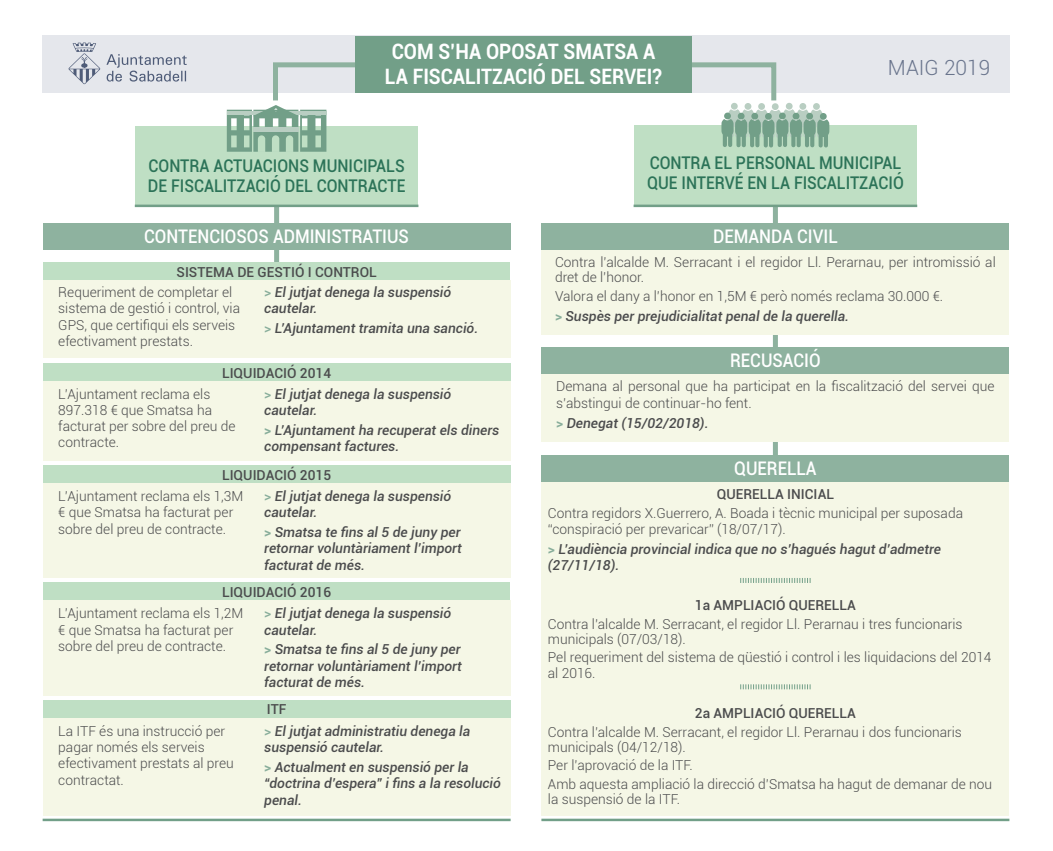
<style>
.page{position:relative;width:1053px;height:851px;background:#fff}
.page>*{position:absolute;margin:0;border:0;box-sizing:border-box;transform-origin:0 0}
.t1{font:700 21.25px "Roboto";color:#fff;scale:.9 1}
.t2{font:300 20.88px "Roboto";color:#69748c}
.t3{font:500 18.75px "Roboto";color:#fff;scale:.9 1}
.t4{font:500 17.5px "Roboto";color:#2c7358;scale:.9 1}
.t5{font:300 13.75px/16.2px "Roboto";color:#4b4c4d}
.t6{font:italic 500 13.75px/16.2px "Roboto";color:#4b4c4d}
.t7{font:500 13.75px "Roboto";color:#4b4c4d}
.s1{font-style:normal;color:#87ad9a}
.s2{font-weight:700;font-style:normal;color:#87ad9a}
</style>
<div class="page">
<div style="left:43px;top:35px;width:966px;height:58px;background:#e5e7ec"></div>
<div style="left:274px;top:200px;width:5px;height:68px;background:#8eb29f"></div>
<div style="left:772px;top:204px;width:5px;height:254px;background:#8eb29f"></div>
<div style="left:355px;top:36px;width:336px;height:57px;background:#729f88"></div>
<div style="left:135px;top:126px;width:283px;height:80px;background:#bfdfc4"></div>
<div style="left:43px;top:262px;width:467px;height:18px;background:#bfdfc4"></div>
<div style="left:43px;top:280px;width:467px;height:77px;background:#f5f7e6"></div>
<div style="left:541px;top:249px;width:468px;height:85px;background:#f5f7e6"></div>
<div style="left:541px;top:482px;width:468px;height:333px;background:#f5f7e6"></div>
<div style="left:541px;top:374px;width:468px;height:67px;background:#f5f7e6"></div>
<div style="left:43px;top:380px;width:467px;height:81px;background:#f5f7e6"></div>
<div style="left:43px;top:483px;width:467px;height:95px;background:#f5f7e6"></div>
<div style="left:43px;top:600px;width:467px;height:95px;background:#f5f7e6"></div>
<div style="left:43px;top:717px;width:467px;height:98px;background:#f5f7e6"></div>
<div style="left:43px;top:363px;width:467px;height:17px;background:#bfdfc4"></div>
<div style="left:43px;top:465px;width:467px;height:18px;background:#bfdfc4"></div>
<div style="left:43px;top:582px;width:467px;height:18px;background:#bfdfc4"></div>
<div style="left:43px;top:700px;width:467px;height:17px;background:#bfdfc4"></div>
<div style="left:634px;top:125px;width:282px;height:80px;background:#bfdfc4"></div>
<div style="left:43px;top:223px;width:467px;height:26px;background:#8eb29f"></div>
<div style="left:541px;top:223px;width:468px;height:26px;background:#8eb29f"></div>
<div style="left:541px;top:455px;width:468px;height:26px;background:#8eb29f"></div>
<div style="left:541px;top:347px;width:468px;height:26px;background:#8eb29f"></div>
<svg style="left:68px;top:43px;width:32px;height:41px"></svg>
<svg style="left:106px;top:54px;width:81px;height:28px"></svg>
<svg style="left:227px;top:62px;width:128px;height:90px"></svg>
<div style="left:253px;top:127px;width:45px;height:5px;background:#b9cec2"></div>
<svg style="left:691px;top:60px;width:138px;height:88px"></svg>
<div style="left:806px;top:113px;width:7px;height:7px;background:#729f88;border-radius:50%"></div>
<div style="left:792px;top:113px;width:7px;height:6px;background:#729f88;border-radius:50%"></div>
<div style="left:779px;top:112px;width:6px;height:7px;background:#729f88;border-radius:50%"></div>
<div style="left:819px;top:113px;width:7px;height:7px;background:#729f88;border-radius:50%"></div>
<hr style="left:135px;top:204px;width:283px;height:3px;background:#729f88">
<hr style="left:43px;top:818px;width:467px;height:3px;background:#729f88">
<hr style="left:541px;top:818px;width:468px;height:3px;background:#729f88">
<hr style="left:633px;top:204px;width:284px;height:3px;background:#729f88">
<svg style="left:740px;top:578px;width:70px;height:5px"></svg>
<svg style="left:740px;top:684px;width:70px;height:5px"></svg>
<p class="t1" style="left:392px;top:37px;width:294px">COM S’HA OPOSAT SMATSA A</p>
<p class="t1" style="left:385px;top:62px;width:309px">LA FISCALITZACIÓ DEL SERVEI?</p>
<p class="t2" style="left:887px;top:53px;width:104px">MAIG 2019</p>
<p class="t4" style="left:149px;top:153px;width:286px">CONTRA ACTUACIONS MUNICIPALS</p>
<p class="t4" style="left:148px;top:173px;width:287px">DE FISCALITZACIÓ DEL CONTRACTE</p>
<p class="t4" style="left:649px;top:150px;width:281px">CONTRA EL PERSONAL MUNICIPAL</p>
<p class="t4" style="left:647px;top:170px;width:287px">QUE INTERVÉ EN LA FISCALITZACIÓ</p>
<p class="t3" style="left:144px;top:223px;width:296px">CONTENCIOSOS ADMINISTRATIUS</p>
<p class="t3" style="left:713px;top:223px;width:140px">DEMANDA CIVIL</p>
<p class="t7" style="left:176px;top:262px;width:202px">SISTEMA DE GESTIÓ I CONTROL</p>
<p class="t5" style="left:58px;top:283px;width:183px">Requeriment de completar el sistema de gestió i control, via<br>GPS, que certifiqui els serveis efectivament prestats.</p>
<p class="t5" style="left:58px;top:385px;width:179px">L’Ajuntament reclama els<br>897.318 € que Smatsa ha facturat per sobre del preu de contracte.</p>
<p class="t6" style="left:264px;top:283px;width:188px"><span class="s1">&gt;</span> El jutjat denega la suspensió cautelar.</p>
<p class="t6" style="left:264px;top:319px;width:215px"><span class="s1">&gt;</span> L’Ajuntament tramita una sanció.</p>
<p class="t7" style="left:222px;top:363px;width:111px">LIQUIDACIÓ 2014</p>
<p class="t6" style="left:264px;top:385px;width:188px"><span class="s1">&gt;</span> El jutjat denega la suspensió cautelar.</p>
<p class="t6" style="left:264px;top:421px;width:236px"><span class="s2">&gt;</span> L’Ajuntament ha recuperat els diners compensant factures.</p>
<p class="t6" style="left:264px;top:487px;width:188px"><span class="s1">&gt;</span> El jutjat denega la suspensió cautelar.</p>
<p class="t6" style="left:264px;top:523px;width:199px;text-align:justify"><span class="s2">&gt;</span> Smatsa te fins al 5 de juny per retornar voluntàriament l’import facturat de més.</p>
<p class="t6" style="left:264px;top:604px;width:188px"><span class="s1">&gt;</span> El jutjat denega la suspensió cautelar.</p>
<p class="t6" style="left:264px;top:640px;width:199px;text-align:justify"><span class="s2">&gt;</span> Smatsa te fins al 5 de juny per retornar voluntàriament l’import facturat de més.</p>
<p class="t6" style="left:264px;top:722px;width:207px"><span class="s1">&gt;</span> El jutjat administratiu denega la suspensió cautelar.</p>
<p class="t6" style="left:264px;top:758px;width:238px"><span class="s2">&gt;</span> Actualment en suspensió per la “doctrina d’espera” i fins a la resolució penal.</p>
<p class="t7" style="left:222px;top:465px;width:111px">LIQUIDACIÓ 2015</p>
<p class="t5" style="left:58px;top:487px;width:186px">L’Ajuntament reclama els 1,3M € que Smatsa ha facturat per sobre del preu de contracte.</p>
<p class="t7" style="left:222px;top:582px;width:111px">LIQUIDACIÓ 2016</p>
<p class="t5" style="left:58px;top:604px;width:186px">L’Ajuntament reclama els 1,2M € que Smatsa ha facturat per sobre del preu de contracte.</p>
<p class="t7" style="left:267px;top:699px;width:21px">ITF</p>
<p class="t5" style="left:58px;top:722px;width:177px">La ITF és una instrucció per pagar només els serveis efectivament prestats al preu contractat.</p>
<p class="t5" style="left:555px;top:253px;width:442px;line-height:15px">Contra l’alcalde M. Serracant i el regidor Ll. Perarnau, per intromissió al dret de l’honor.</p>
<p class="t5" style="left:555px;top:288px;width:389px">Valora el dany a l’honor en 1,5M € però només reclama 30.000 €.</p>
<p class="t6" style="left:555px;top:307px;width:295px"><span class="s2">&gt;</span> Suspès per prejudicialitat penal de la querella.</p>
<p class="t3" style="left:730px;top:347px;width:102px">RECUSACIÓ</p>
<p class="t5" style="left:556px;top:378px;width:440px">Demana al personal que ha participat en la fiscalització del servei que s’abstingui de continuar-ho fent.</p>
<p class="t6" style="left:556px;top:414px;width:154px"><span class="s2">&gt;</span> Denegat (15/02/2018).</p>
<p class="t3" style="left:734px;top:455px;width:93px">QUERELLA</p>
<p class="t7" style="left:716px;top:485px;width:119px">QUERELLA INICIAL</p>
<p class="t5" style="left:548px;top:504px;width:416px">Contra regidors X.Guerrero, A. Boada i tècnic municipal per suposada “conspiració per prevaricar” (18/07/17).</p>
<p class="t6" style="left:548px;top:540px;width:394px"><span class="s2">&gt;</span> L’audiència provincial indica que no s’hagués hagut d’admetre (27/11/18).</p>
<p class="t7" style="left:694px;top:595px;width:163px">1a AMPLIACIÓ QUERELLA</p>
<p class="t5" style="left:548px;top:615px;width:416px;line-height:15px">Contra l’alcalde M. Serracant, el regidor Ll. Perarnau i tres funcionaris municipals (07/03/18).</p>
<p class="t5" style="left:548px;top:648px;width:445px">Pel requeriment del sistema de qüestió i control i les liquidacions del 2014 al 2016.</p>
<p class="t7" style="left:694px;top:703px;width:163px">2a AMPLIACIÓ QUERELLA</p>
<p class="t5" style="left:548px;top:723px;width:415px;line-height:15px">Contra l’alcalde M. Serracant, el regidor Ll. Perarnau i dos funcionaris municipals (04/12/18).</p>
<p class="t5" style="left:548px;top:756px;width:146px">Per l’aprovació de la ITF.</p>
<p class="t5" style="left:548px;top:775px;width:446px;line-height:15px">Amb aquesta ampliació la direcció d’Smatsa ha hagut de demanar de nou la suspensió de la ITF.</p>
</div>
